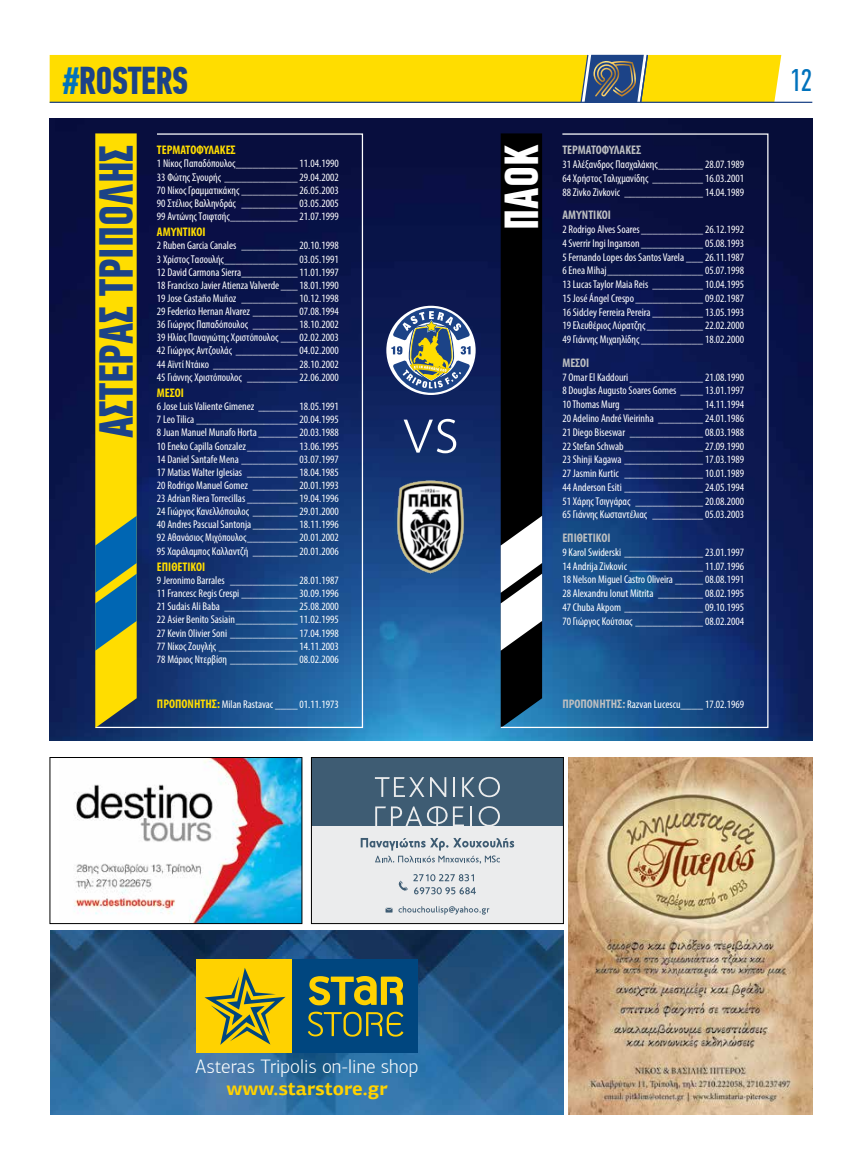
<style>
.page{position:relative;width:862px;height:1170px;background:#fff}
.page>*{position:absolute;margin:0;border:0;box-sizing:border-box;transform-origin:0 0}
.t1{font:300 68.75px "Myriad Pro";color:#fff}
.t2{font:700 47.5px "PF Din Text Comp Pro";color:#1c4387}
.t3{font:700 47.5px "PF Din Text Comp Pro";color:#fff}
.t4{font:700 38.75px "PF Din Text Comp Pro";letter-spacing:-.02em;color:#1c4387}
.t5{font:31.25px "PF Din Text Comp Pro";color:#0072bc}
.t6{font:300 19.5px "PF Agora Sans Pro";color:#fff}
.t7{font:700 19.5px "PF Agora Sans Pro";color:#ffd200}
.t8{font:700 condensed 12.5px "Myriad Pro";color:#fd0}
.t9{font:700 condensed 12.5px "Myriad Pro";color:#bcbec0}
.t10{font:condensed 11.25px/13.1px "Myriad Pro";color:#fff;text-align:justify}
.s1{color:#0072bc}
.s2{font-weight:700;font-size:12.5px;color:#fd0}
.s3{font-weight:700;font-size:12.5px;color:#bcbec0}
</style>
<div class="page">
<hr style="left:50px;top:102px;width:761px;height:1px;background:#1c4387">
<svg style="left:50px;top:54px;width:730px;height:49px;background:#ebd013"></svg>
<img style="left:50px;top:119px;width:761px;height:621px">
<svg style="left:94px;top:133px;width:269px;height:595px;background:#112a64"></svg>
<img style="left:568px;top:757px;width:243px;height:357px">
<svg style="left:95px;top:133px;width:42px;height:595px;background:#cabf20"></svg>
<div style="left:386px;top:306px;width:89px;height:89px;background:#fff;border-radius:50%"></div>
<svg style="left:391px;top:308px;width:79px;height:85px"></svg>
<img style="left:394px;top:477px;width:73px;height:99px">
<svg style="left:499px;top:133px;width:269px;height:595px;background:#14295a"></svg>
<img style="left:50px;top:930px;width:513px;height:184px">
<div style="left:196px;top:959px;width:96px;height:94px;background:#ffd200"></div>
<div style="left:292px;top:959px;width:125px;height:94px;background:#00467f"></div>
<svg style="left:204px;top:968px;width:81px;height:76px"></svg>
<svg style="left:309px;top:976px;width:94px;height:29px"></svg>
<svg style="left:308px;top:1011px;width:95px;height:25px"></svg>
<img style="left:74px;top:759px;width:226px;height:162px">
<div style="left:50px;top:757px;width:252px;height:166px;border:1px solid #000"></div>
<div style="left:311px;top:757px;width:252px;height:166px;background:#ebeced"></div>
<div style="left:311px;top:757px;width:252px;height:68px;background:#3e5c73"></div>
<svg style="left:374px;top:777px;width:50px;height:19px"></svg>
<svg style="left:430px;top:777px;width:16px;height:19px"></svg>
<svg style="left:453px;top:777px;width:1px;height:19px"></svg>
<svg style="left:462px;top:776px;width:37px;height:21px"></svg>
<svg style="left:375px;top:806px;width:88px;height:20px"></svg>
<hr style="left:469px;top:806px;width:2px;height:20px;background:#ebeced">
<svg style="left:478px;top:806px;width:21px;height:20px"></svg>
<svg style="left:398px;top:906px;width:91px;height:8px"></svg>
<svg style="left:385px;top:907px;width:7px;height:5px"></svg>
<svg style="left:398px;top:874px;width:77px;height:20px"></svg>
<svg style="left:360px;top:838px;width:154px;height:25px"></svg>
<div style="left:311px;top:757px;width:252px;height:166px;border:1px solid #000"></div>
<h3 class="t4" style="left:63px;top:57px;width:127px"><span class="s1">#</span>ROSTERS</h3>
<h3 class="t5" style="left:788px;top:63px;width:25px">12</h3>
<h2 class="t2" style="left:88px;top:438px;width:295px;rotate:-90deg">ΑΣΤΕΡΑΣ ΤΡΙΠΟΛΗΣ</h2>
<h2 class="t3" style="left:493px;top:230px;width:86px;rotate:-90deg">ΠΑΟΚ</h2>
<p class="t8" style="left:157px;top:142px;width:80px">ΤΕΡΜΑΤΟΦΥΛΑΚΕΣ</p>
<p class="t10" style="left:157px;top:157px;width:183px">1 Νίκος Παπαδόπουλος___________ 11.04.1990<br>33 Φώτης Σγουρής _____________ 29.04.2002<br>70 Νίκος Γραμματικάκης __________ 26.05.2003<br>90 Στέλιος Βαλληνδράς __________ 03.05.2005<br>99 Αντώνης Τσιφτσής____________ 21.07.1999</p>
<p class="t8" style="left:157px;top:224px;width:50px">ΑΜΥΝΤΙΚΟΙ</p>
<p class="t10" style="left:157px;top:239px;width:183px">2 Ruben Garcia Canales __________ 20.10.1998<br>3 Χρίστος Τασουλής_____________ 03.05.1991<br>12 David Carmona Sierra__________ 11.01.1997<br>18 Francisco Javier Atienza Valverde ___ 18.01.1990<br>19 Jose Castaño Muñoz __________ 10.12.1998<br>29 Federico Hernan Alvarez ________ 07.08.1994<br>36 Γιώργος Παπαδόπουλος ________ 18.10.2002<br>39 Ηλίας Παναγιώτης Χριστόπουλος ___ 02.02.2003<br>42 Γιώργος Αντζουλάς ___________ 04.02.2000<br>44 Αϊντί Ντάικo _______________ 28.10.2002<br>45 Γιάννης Χριστόπουλος _________ 22.06.2000</p>
<p class="t8" style="left:157px;top:385px;width:28px">ΜΕΣΟΙ</p>
<p class="t10" style="left:157px;top:399px;width:183px">6 Jose Luis Valiente Gimenez _______ 18.05.1991<br>7 Leo Tilica __________________ 20.04.1995<br>8 Juan Manuel Munafo Horta _______ 20.03.1988<br>10 Eneko Capilla Gonzalez_________ 13.06.1995<br>14 Daniel Santafe Mena __________ 03.07.1997<br>17 Matias Walter Iglesias _________ 18.04.1985<br>20 Rodrigo Manuel Gomez ________ 20.01.1993<br>23 Αdrian Riera Torrecillas _________ 19.04.1996<br>24 Γιώργος Κανελλόπουλος ________ 29.01.2000<br>40 Andres Pascual Santonja ________ 18.11.1996<br>92 Αθανάσιος Μιχόπουλος_________ 20.01.2002<br>95 Χαράλαμπος Καλλαντζή ________ 20.01.2006</p>
<p class="t8" style="left:157px;top:559px;width:50px">ΕΠΙΘΕΤΙΚΟΙ</p>
<p class="t10" style="left:157px;top:573px;width:183px">9 Jeronimo Barrales ____________ 28.01.1987<br>11 Francesc Regis Crespi __________ 30.09.1996<br>21 Sudais Ali Baba _____________ 25.08.2000<br>22 Asier Benito Sasiain___________ 11.02.1995<br>27 Kevin Olivier Soni ____________ 17.04.1998<br>77 Νίκος Ζουγλής ______________ 14.11.2003<br>78 Μάριος Ντερβίση ____________ 08.02.2006</p>
<h1 class="t1" style="left:402px;top:388px;width:58px">vs</h1>
<p class="t9" style="left:562px;top:142px;width:80px">ΤΕΡΜΑΤΟΦΥΛΑΚΕΣ</p>
<p class="t10" style="left:562px;top:157px;width:183px;line-height:13.8px">31 Αλέξανδρος Πασχαλάκης________ 28.07.1989<br>64 Χρήστος Ταλιχμανίδης _________ 16.03.2001<br>88 Zivko Zivkovic ______________ 14.04.1989</p>
<p class="t9" style="left:562px;top:207px;width:50px">ΑΜΥΝΤΙΚΟΙ</p>
<p class="t10" style="left:562px;top:222px;width:183px;line-height:13.8px">2 Rodrigo Alves Soares ___________ 26.12.1992<br>4 Sverrir Ingi Inganson ___________ 05.08.1993<br>5 Fernando Lopes dos Santos Varela ___ 26.11.1987<br>6 Enea Mihaj_________________ 05.07.1998<br>13 Lucas Taylor Maia Reis _________ 10.04.1995<br>15 José Ángel Crespo ____________ 09.02.1987<br>16 Sidcley Ferreira Pereira _________ 13.05.1993<br>19 Eλευθέριος Λύρατζης__________ 22.02.2000<br>49 Γιάννης Μιχαηλίδης ___________ 18.02.2000</p>
<p class="t9" style="left:562px;top:355px;width:28px">ΜΕΣΟΙ</p>
<p class="t10" style="left:562px;top:370px;width:183px;line-height:13.8px">7 Omar El Kaddouri _____________ 21.08.1990<br>8 Douglas Augusto Soares Gomes ____ 13.01.1997<br>10 Thomas Murg ______________ 14.11.1994<br>20 Adelino André Vieirinha ________ 24.01.1986<br>21 Diego Biseswar _____________ 08.03.1988<br>22 Stefan Schwab______________ 27.09.1990<br>23 Shinji Kagawa ______________ 17.03.1989<br>27 Jasmin Kurtic ______________ 10.01.1989<br>44 Anderson Esiti ______________ 24.05.1994<br>51 Χάρης Τσιγγάρας ____________ 20.08.2000<br>65 Γιάννης Κωσταντέλιας _________ 05.03.2003</p>
<p class="t9" style="left:562px;top:530px;width:50px">ΕΠΙΘΕΤΙΚΟΙ</p>
<p class="t10" style="left:562px;top:545px;width:183px;line-height:13.8px">9 Karol Swiderski ______________ 23.01.1997<br>14 Andrija Zivkovic _____________ 11.07.1996<br>18 Nelson Miguel Castro Oliveira _____ 08.08.1991<br>28 Alexandru Ionut Mitrita ________ 08.02.1995<br>47 Chuba Akpom ______________ 09.10.1995<br>70 Γιώργος Κούτσιας ____________ 08.02.2004</p>
<p class="t10" style="left:157px;top:697px;width:183px"><span class="s2">ΠΡΟΠΟΝΗΤΗΣ:</span> Milan Rastavac ____ 01.11.1973</p>
<p class="t10" style="left:562px;top:697px;width:183px"><span class="s3">ΠΡΟΠΟΝΗΤΗΣ:</span> Razvan Lucescu____ 17.02.1969</p>
<h3 class="t6" style="left:195px;top:1054px;width:224px">Asteras Tripolis on-line shop</h3>
<h3 class="t7" style="left:226px;top:1076px;width:162px">www.starstore.gr</h3>
</div>
